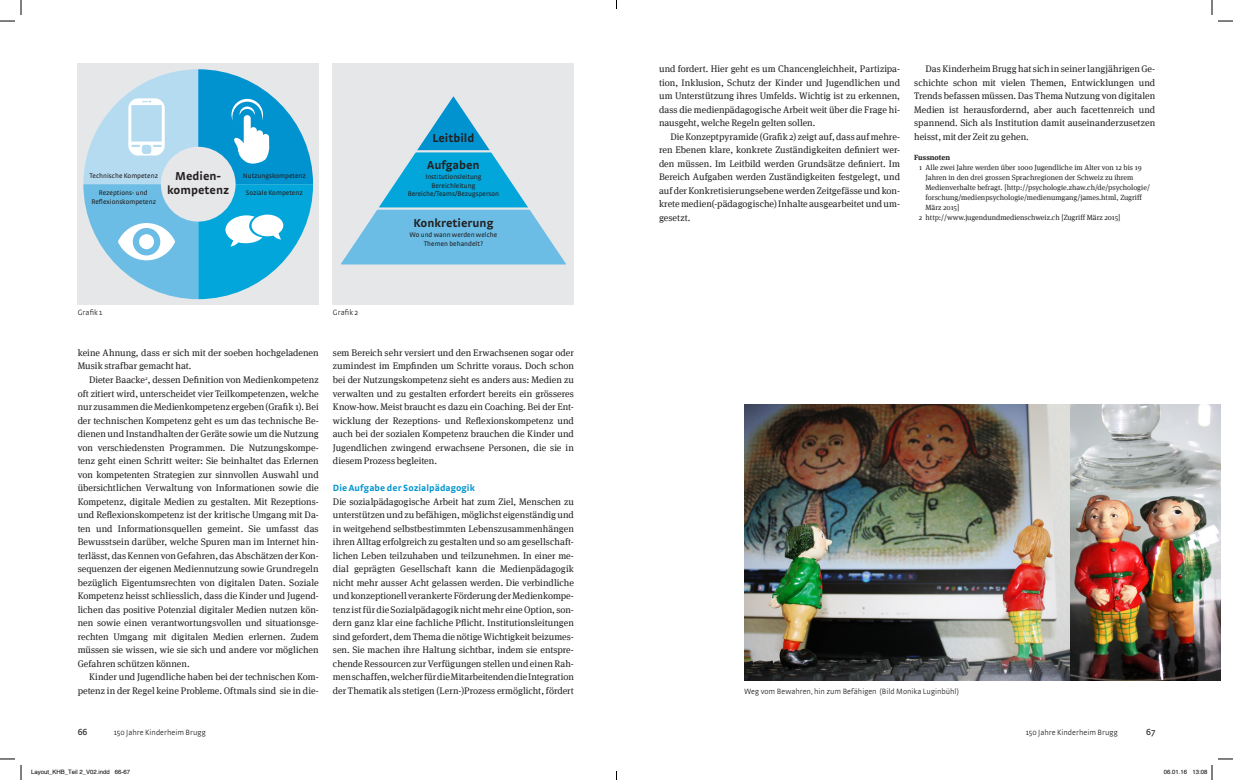
<style>
.page{position:relative;width:1233px;height:780px;background:#fff}
.page>*{position:absolute;margin:0;border:0;box-sizing:border-box;transform-origin:0 0}
.t1{font:700 12.1px/14.5px "Strada OT";color:#231f20;text-align:center}
.KHB_-_Lauftext{font:9.5px/13.5px "Meta Serif";color:#231f20;text-align:justify}
.KHB_-_LauftextStumpf{font:9.5px/13.5px "Meta Serif";color:#231f20;text-align:justify}
.KHB_-_H2_Zwischentit{font:700 9.5px "Strada OT";letter-spacing:.005em;color:#0093d0}
.t2{font:9.3px "Strada OT";color:#231f20}
.KHB_-_Bildlegende{font:300 8px "Strada OT";letter-spacing:.005em;color:#231f20}
.KHB_-_Anmerkungen{font:7.5px/10px "Meta Serif";color:#231f20}
.KHB_-_Anmerkungen_Ti{font:700 7.5px "Meta Serif";color:#231f20}
.t3{font:7px/8.4px "Strada OT";color:#231f20;text-align:center}
.t4{font:6px "Helvetica";color:#000}
</style>
<div class="page">
<img style="left:744px;top:404px;width:476px;height:276px">
<div style="left:78px;top:64px;width:241px;height:240px;background:#e6e7e9"></div>
<svg style="left:83px;top:69px;width:230px;height:230px"></svg>
<div style="left:333px;top:64px;width:241px;height:240px;background:#e6e7e9"></div>
<svg style="left:341px;top:96px;width:225px;height:169px"></svg>
<svg style="left:1218px;top:20px;width:15px;height:2px"></svg>
<svg style="left:1218px;top:758px;width:15px;height:1px"></svg>
<svg style="left:0;top:0;width:22px;height:22px"></svg>
<svg style="left:0;top:758px;width:22px;height:21px"></svg>
<svg style="left:1211px;top:0;width:1px;height:15px"></svg>
<svg style="left:1211px;top:765px;width:1px;height:14px"></svg>
<p class="t1" style="left:167px;top:168px;width:64px">Medien&shy;kompetenz</p>
<p class="t3" style="left:90px;top:171px;width:70px">Technische Kompetenz</p>
<p class="t3" style="left:91px;top:189px;width:66px">Rezeptions- und<br>Reflexionskompetenz</p>
<p class="t3" style="left:246px;top:189px;width:58px">Soziale Kompetenz</p>
<p class="t3" style="left:243px;top:171px;width:65px">Nutzungskompetenz</p>
<p class="KHB_-_Bildlegende" style="left:78px;top:308px;width:26px">Grafik 1</p>
<p class="KHB_-_Bildlegende" style="left:333px;top:308px;width:27px">Grafik 2</p>
<p class="t1" style="left:432px;top:130px;width:43px">Leitbild</p>
<p class="t1" style="left:427px;top:157px;width:54px">Aufgaben</p>
<p class="t3" style="left:408px;top:173px;width:93px">Institutionsleitung<br>Bereichleitung<br>Bereiche/Teams/Bezugsperson</p>
<p class="t1" style="left:413px;top:215px;width:81px">Konkretierung</p>
<p class="t3" style="left:409px;top:231px;width:89px">Wo und wann werden welche<br>Themen behandelt?</p>
<p class="KHB_-_LauftextStumpf" style="left:78px;top:345px;width:242px">keine Ahnung, dass er sich mit der soeben hochgeladenen<br>Musik strafbar gemacht hat.</p>
<p class="KHB_-_Lauftext" style="left:78px;top:372px;width:242px;text-indent:11px">Dieter Baacke<sup>2</sup>, dessen Definition von Medienkompetenz oft zitiert wird, unterscheidet vier Teilkompetenzen, welche nur zusammen die Medienkompetenz ergeben (Grafik 1). Bei der technischen Kompetenz geht es um das technische Be&shy;dienen und Instandhalten der Geräte sowie um die Nutzung von verschiedensten Programmen. Die Nutzungskompe&shy;tenz geht einen Schritt weiter: Sie beinhaltet das Erlernen von kompetenten Strategien zur sinnvollen Auswahl und übersichtlichen Verwaltung von Informationen sowie die Kompetenz, digitale Medien zu gestalten. Mit Rezeptions&shy;und Reflexionskompetenz ist der kritische Umgang mit Da&shy;ten und Informationsquellen gemeint. Sie umfasst das Bewusstsein darüber, welche Spuren man im Internet hin&shy;terlässt, das Kennen von Gefahren, das Abschätzen der Kon&shy;sequenzen der eigenen Mediennutzung sowie Grundregeln bezüglich Eigentumsrechten von digitalen Daten. Soziale Kompetenz heisst schliesslich, dass die Kinder und Jugend&shy;lichen das positive Potenzial digitaler Medien nutzen kön&shy;nen sowie einen verantwortungsvollen und situationsge&shy;rechten Umgang mit digitalen Medien erlernen. Zudem müssen sie wissen, wie sie sich und andere vor möglichen Gefahren schützen können.</p>
<p class="KHB_-_Lauftext" style="left:78px;top:669px;width:242px;text-align:right">Kinder und Jugendliche haben bei der technischen Kom&shy;petenz in der Regel keine Probleme. Oftmals sind sie in die-</p>
<p class="KHB_-_Lauftext" style="left:333px;top:345px;width:242px">sem Bereich sehr versiert und den Erwachsenen sogar oder zumindest im Empfinden um Schritte voraus. Doch schon bei der Nutzungskompetenz sieht es anders aus: Medien zu verwalten und zu gestalten erfordert bereits ein grösseres Know-how. Meist braucht es dazu ein Coaching. Bei der Ent&shy;wicklung der Rezeptions- und Reflexionskompetenz und auch bei der sozialen Kompetenz brauchen die Kinder und Jugendlichen zwingend erwachsene Personen, die sie in diesem Prozess begleiten.</p>
<p class="KHB_-_H2_Zwischentit" style="left:333px;top:482px;width:143px">Die Aufgabe der Sozialpädagogik</p>
<p class="KHB_-_LauftextStumpf" style="left:333px;top:494px;width:242px">Die sozialpädagogische Arbeit hat zum Ziel, Menschen zu unterstützen und zu befähigen, möglichst eigenständig und in weitgehend selbstbestimmten Lebenszusammenhängen ihren Alltag erfolgreich zu gestalten und so am gesellschaft&shy;lichen Leben teilzuhaben und teilzunehmen. In einer me&shy;dial geprägten Gesellschaft kann die Medienpädagogik nicht mehr ausser Acht gelassen werden. Die verbindliche und konzeptionell verankerte Förderung der Medienkompe&shy;tenz ist für die Sozialpädagogik nicht mehr eine Option, son&shy;dern ganz klar eine fachliche Pflicht. Institutionsleitungen sind gefordert, dem Thema die nötige Wichtigkeit beizumes&shy;sen. Sie machen ihre Haltung sichtbar, indem sie entspre&shy;chende Ressourcen zur Verfügungen stellen und einen Rah&shy;men schaffen, welcher für die Mitarbeitenden die Integration der Thematik als stetigen (Lern-)Prozess ermöglicht, fördert</p>
<p class="KHB_-_LauftextStumpf" style="left:659px;top:62px;width:242px">und fordert. Hier geht es um Chancengleichheit, Partizipa&shy;tion, Inklusion, Schutz der Kinder und Jugendlichen und um Unterstützung ihres Umfelds. Wichtig ist zu erkennen, dass die medienpädagogische Arbeit weit über die Frage hi&shy;nausgeht, welche Regeln gelten sollen.</p>
<p class="KHB_-_Lauftext" style="left:659px;top:129px;width:242px;text-indent:11px">Die Konzeptpyramide (Grafik 2) zeigt auf, dass auf mehre&shy;ren Ebenen klare, konkrete Zuständigkeiten definiert wer&shy;den müssen. Im Leitbild werden Grundsätze definiert. Im Bereich Aufgaben werden Zuständigkeiten festgelegt, und auf der Konkretisierungsebene werden Zeitgefässe und kon&shy;krete medien(-pädagogische) Inhalte ausgearbeitet und um&shy;gesetzt.</p>
<p class="KHB_-_Lauftext" style="left:914px;top:62px;width:242px;text-indent:11px">Das Kinderheim Brugg hat sich in seiner langjährigen Ge&shy;schichte schon mit vielen Themen, Entwicklungen und Trends befassen müssen. Das Thema Nutzung von digitalen Medien ist herausfordernd, aber auch facettenreich und spannend. Sich als Institution damit auseinanderzusetzen heisst, mit der Zeit zu gehen.</p>
<p class="KHB_-_Anmerkungen_Ti" style="left:914px;top:152px;width:37px">Fussnoten</p>
<p class="KHB_-_Anmerkungen" style="left:925px;top:162px;width:226px;text-indent:-6px">1 Alle zwei Jahre werden über 1000 Jugendliche im Alter von 12 bis 19<br>Jahren in den drei grossen Sprachregionen der Schweiz zu ihrem Medienverhalte befragt. [http://psychologie.zhaw.ch/de/psychologie/ forschung/medienpsychologie/medienumgang/james.html, Zugriff März 2015]</p>
<p class="KHB_-_Anmerkungen" style="left:919px;top:212px;width:203px">2 http://www.jugendundmedienschweiz.ch [Zugriff März 2015]</p>
<p class="KHB_-_Bildlegende" style="left:744px;top:686px;width:216px">Weg vom Bewahren, hin zum Befähigen (Bild Monika Luginbühl)</p>
<p class="t2" style="left:78px;top:726px;width:11px">66</p>
<p class="KHB_-_Bildlegende" style="left:114px;top:727px;width:94px">150 Jahre Kinderheim Brugg</p>
<p class="KHB_-_Bildlegende" style="left:1025px;top:727px;width:94px">150 Jahre Kinderheim Brugg</p>
<p class="t2" style="left:1146px;top:726px;width:11px">67</p>
<p class="t4" style="left:31px;top:766px;width:101px">Layout_KHB_Teil 2_V02.indd 66-67</p>
<p class="t4" style="left:1164px;top:766px;width:45px">06.01.16 13:08</p>
</div>
